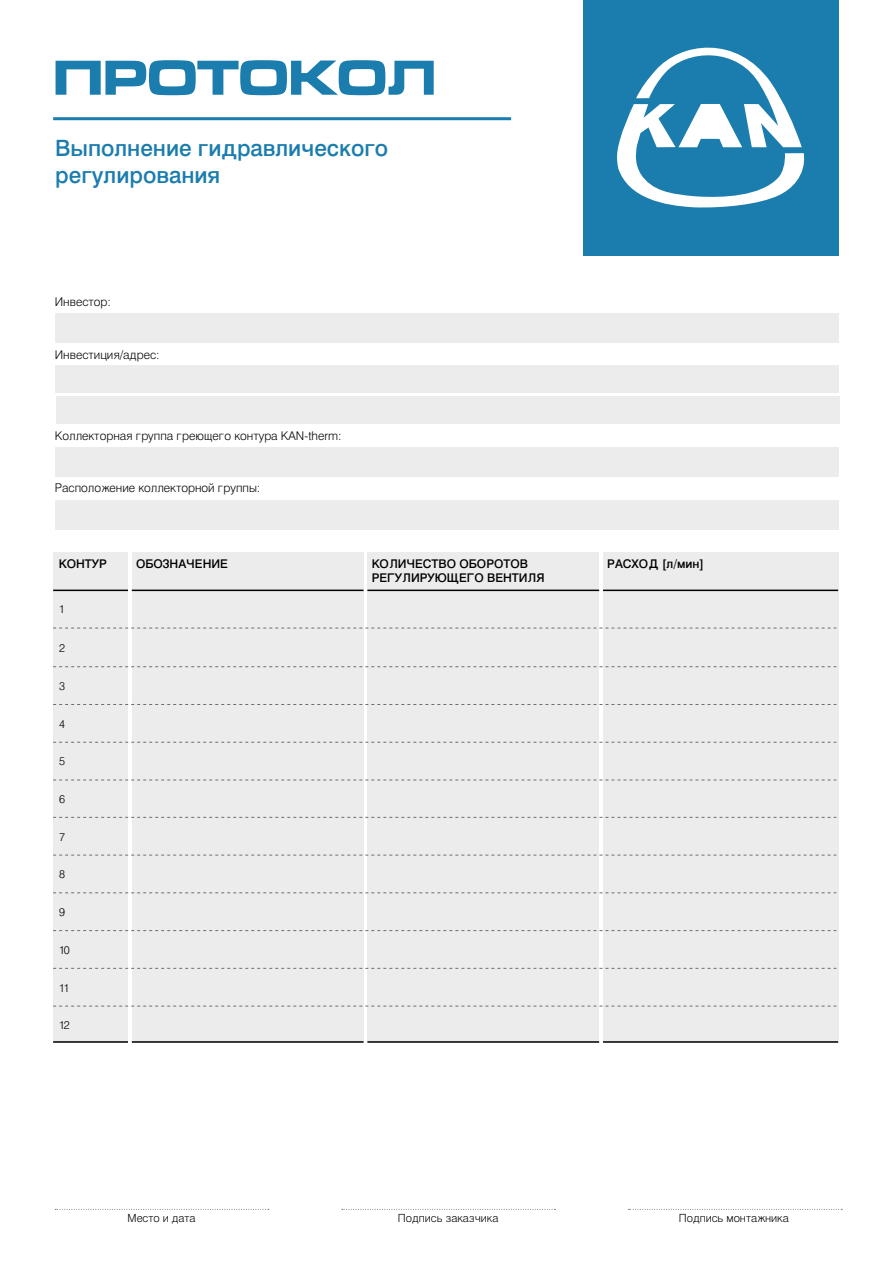
<style>
.page{position:relative;width:893px;height:1263px;background:#fff}
.page>*{position:absolute;margin:0;border:0;box-sizing:border-box;transform-origin:0 0}
.t1{font:51px "Microgramma D Bol Ext";color:#1b7dae}
.t2{font:22.5px/27px "Swiss 721 Md AT";color:#1b7dae}
.t3{font:12px "Swiss 721 Lt AT";color:#000}
.t4{font:12px/14.4px "Swiss 721 Md AT";color:#000}
.t5{font:11.25px "Swiss 721 Lt AT";color:#000}
</style>
<div class="page">
<div style="left:53px;top:552px;width:75px;height:491px;background:#ececec"></div>
<div style="left:132px;top:552px;width:232px;height:491px;background:#ececec"></div>
<div style="left:367px;top:552px;width:232px;height:491px;background:#ececec"></div>
<div style="left:603px;top:552px;width:235px;height:491px;background:#ececec"></div>
<hr style="left:53px;top:590px;width:75px;height:1px;background:#000">
<hr style="left:132px;top:590px;width:232px;height:1px;background:#000">
<hr style="left:367px;top:590px;width:232px;height:1px;background:#000">
<hr style="left:603px;top:590px;width:235px;height:1px;background:#000">
<hr style="left:53px;top:1041px;width:75px;height:2px;background:#000">
<hr style="left:132px;top:1041px;width:232px;height:2px;background:#000">
<hr style="left:367px;top:1041px;width:232px;height:2px;background:#000">
<hr style="left:603px;top:1041px;width:235px;height:2px;background:#000">
<div style="left:55px;top:313px;width:783px;height:29px;background:#ececec"></div>
<div style="left:55px;top:447px;width:783px;height:30px;background:#ececec"></div>
<div style="left:55px;top:500px;width:783px;height:29px;background:#ececec"></div>
<div style="left:55px;top:365px;width:783px;height:28px;background:#ececec"></div>
<div style="left:56px;top:396px;width:783px;height:28px;background:#ececec"></div>
<svg style="left:53px;top:628px;width:783px;height:1px"></svg>
<svg style="left:53px;top:666px;width:783px;height:1px"></svg>
<svg style="left:53px;top:704px;width:783px;height:1px"></svg>
<svg style="left:53px;top:742px;width:783px;height:1px"></svg>
<svg style="left:53px;top:780px;width:783px;height:1px"></svg>
<svg style="left:53px;top:817px;width:783px;height:1px"></svg>
<svg style="left:53px;top:855px;width:783px;height:1px"></svg>
<svg style="left:53px;top:892px;width:783px;height:1px"></svg>
<svg style="left:53px;top:930px;width:783px;height:1px"></svg>
<svg style="left:53px;top:968px;width:783px;height:1px"></svg>
<svg style="left:53px;top:1006px;width:783px;height:1px"></svg>
<svg style="left:55px;top:1209px;width:214px;height:1px"></svg>
<svg style="left:342px;top:1209px;width:214px;height:1px"></svg>
<svg style="left:628px;top:1209px;width:214px;height:1px"></svg>
<hr style="left:53px;top:117px;width:458px;height:3px;background:#1b7dae">
<div style="left:583px;top:0;width:255px;height:255px;background:#1b7dae"></div>
<svg style="left:617px;top:47px;width:188px;height:161px"></svg>
<h1 class="t1" style="left:53px;top:43px;width:383px">ПРОТОКОЛ</h1>
<h2 class="t2" style="left:55px;top:135px;width:335px">Выполнение гидравлического регулирования</h2>
<p class="t3" style="left:55px;top:294px;width:58px">Инвестор:</p>
<p class="t3" style="left:55px;top:347px;width:106px">Инвестиция/адрес:</p>
<p class="t3" style="left:55px;top:428px;width:288px">Коллекторная группа греющего контура KAN-therm:</p>
<p class="t3" style="left:55px;top:481px;width:207px">Расположение коллекторной группы:</p>
<p class="t4" style="left:59px;top:557px;width:50px">КОНТУР</p>
<p class="t4" style="left:136px;top:557px;width:93px">ОБОЗНАЧЕНИЕ</p>
<p class="t4" style="left:372px;top:557px;width:174px">КОЛИЧЕСТВО ОБОРОТОВ<br>РЕГУЛИРУЮЩЕГО ВЕНТИЛЯ</p>
<p class="t4" style="left:607px;top:557px;width:98px">РАСХОД [л/мин]</p>
<p class="t5" style="left:59px;top:603px;width:6px">1</p>
<p class="t5" style="left:59px;top:641px;width:7px">2</p>
<p class="t5" style="left:59px;top:679px;width:7px">3</p>
<p class="t5" style="left:59px;top:717px;width:7px">4</p>
<p class="t5" style="left:59px;top:755px;width:7px">5</p>
<p class="t5" style="left:59px;top:792px;width:7px">6</p>
<p class="t5" style="left:59px;top:830px;width:7px">7</p>
<p class="t5" style="left:59px;top:867px;width:7px">8</p>
<p class="t5" style="left:59px;top:905px;width:7px">9</p>
<p class="t5" style="left:59px;top:943px;width:12px">10</p>
<p class="t5" style="left:59px;top:981px;width:11px">11</p>
<p class="t5" style="left:59px;top:1018px;width:12px">12</p>
<p class="t5" style="left:128px;top:1211px;width:70px">Место и дата</p>
<p class="t5" style="left:398px;top:1211px;width:102px">Подпись заказчика</p>
<p class="t5" style="left:679px;top:1211px;width:111px">Подпись монтажника</p>
</div>
